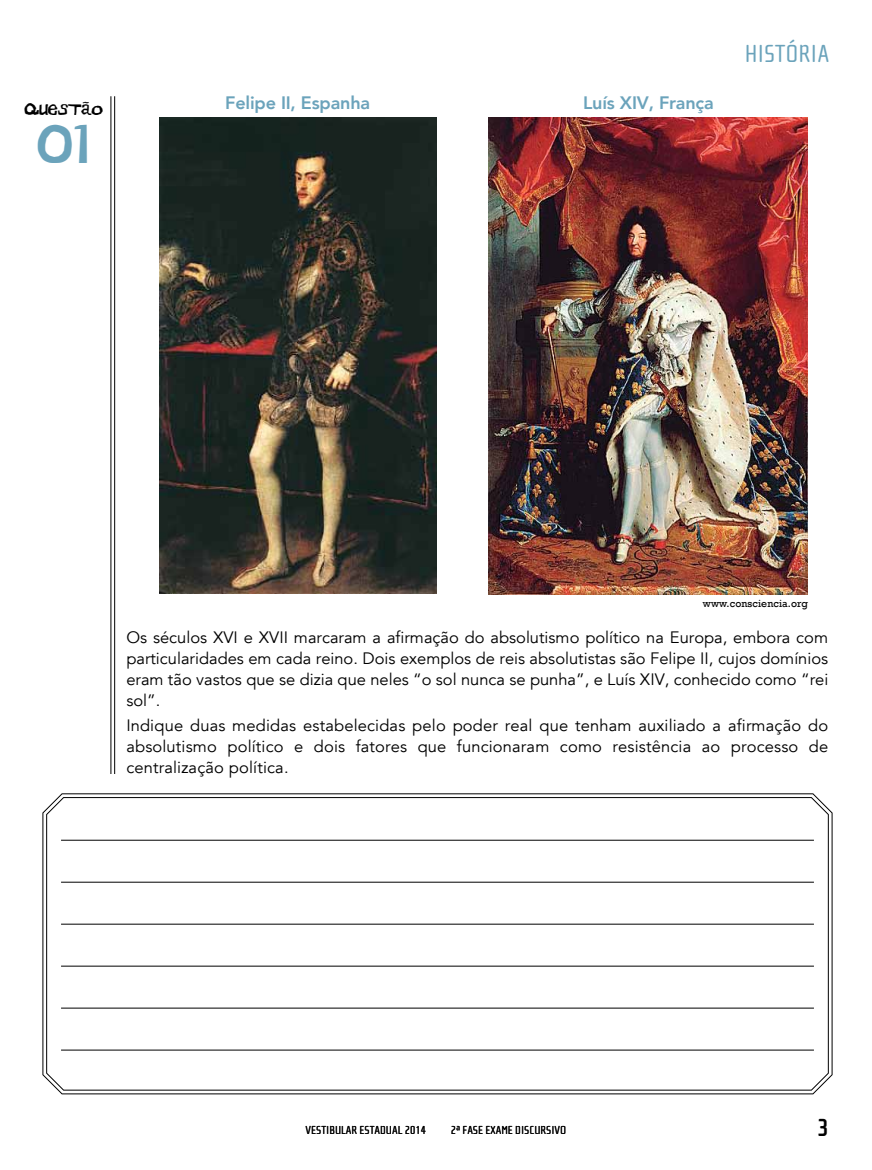
<style>
.page{position:relative;width:872px;height:1170px;background:#fff}
.page>*{position:absolute;margin:0;border:0;box-sizing:border-box;transform-origin:0 0}
.t1{font:48px "Dirt Devil";color:#6ba3bb}
.t2{font:25.5px "Cholla Sans";color:#6ba3bb}
.t3{font:700 25.5px "Cholla Sans";color:#000}
.t4{font:800 18px "Avenir";letter-spacing:-.01em;color:#6ba3bb}
.t5{font:16.5px/21px "Avenir";letter-spacing:.005em;color:#000;text-align:justify}
.t6{font:15px "Dirt Devil";color:#000}
.t7{font:12px "Cholla Sans";color:#000}
.t8{font:10.5px "Rockwell";letter-spacing:.01em;color:#000}
</style>
<div class="page">
<hr style="left:114px;top:96px;width:1px;height:678px;background:#000">
<hr style="left:110px;top:96px;width:1px;height:678px;background:#000">
<svg style="left:42px;top:793px;width:791px;height:301px"></svg>
<svg style="left:46px;top:796px;width:783px;height:294px"></svg>
<img style="left:159px;top:118px;width:277px;height:475px">
<img style="left:489px;top:118px;width:319px;height:476px">
<p class="t6" style="left:25px;top:98px;width:80px">QUESTÃO</p>
<h1 class="t1" style="left:37px;top:109px;width:54px">01</h1>
<p class="t4" style="left:225px;top:92px;width:146px">Felipe II, Espanha</p>
<p class="t4" style="left:583px;top:92px;width:132px">Luís XIV, França</p>
<h2 class="t2" style="left:744px;top:39px;width:86px">HISTÓRIA</h2>
<p class="t8" style="left:703px;top:597px;width:107px">www.consciencia.org</p>
<p class="t5" style="left:126px;top:626px;width:703px">Os séculos XVI e XVII marcaram a afirmação do absolutismo político na Europa, embora com particularidades em cada reino. Dois exemplos de reis absolutistas são Felipe II, cujos domínios eram tão vastos que se dizia que neles “o sol nunca se punha”, e Luís XIV, conhecido como “rei sol”.</p>
<p class="t5" style="left:126px;top:715px;width:703px">Indique duas medidas estabelecidas pelo poder real que tenham auxiliado a afirmação do absolutismo político e dois fatores que funcionaram como resistência ao processo de centralização política.</p>
<p class="t7" style="left:305px;top:1123px;width:122px">VESTIBULAR ESTADUAL 2014</p>
<p class="t7" style="left:451px;top:1123px;width:117px">2ª FASE EXAME DISCURSIVO</p>
<h2 class="t3" style="left:817px;top:1113px;width:14px">3</h2>
</div>
